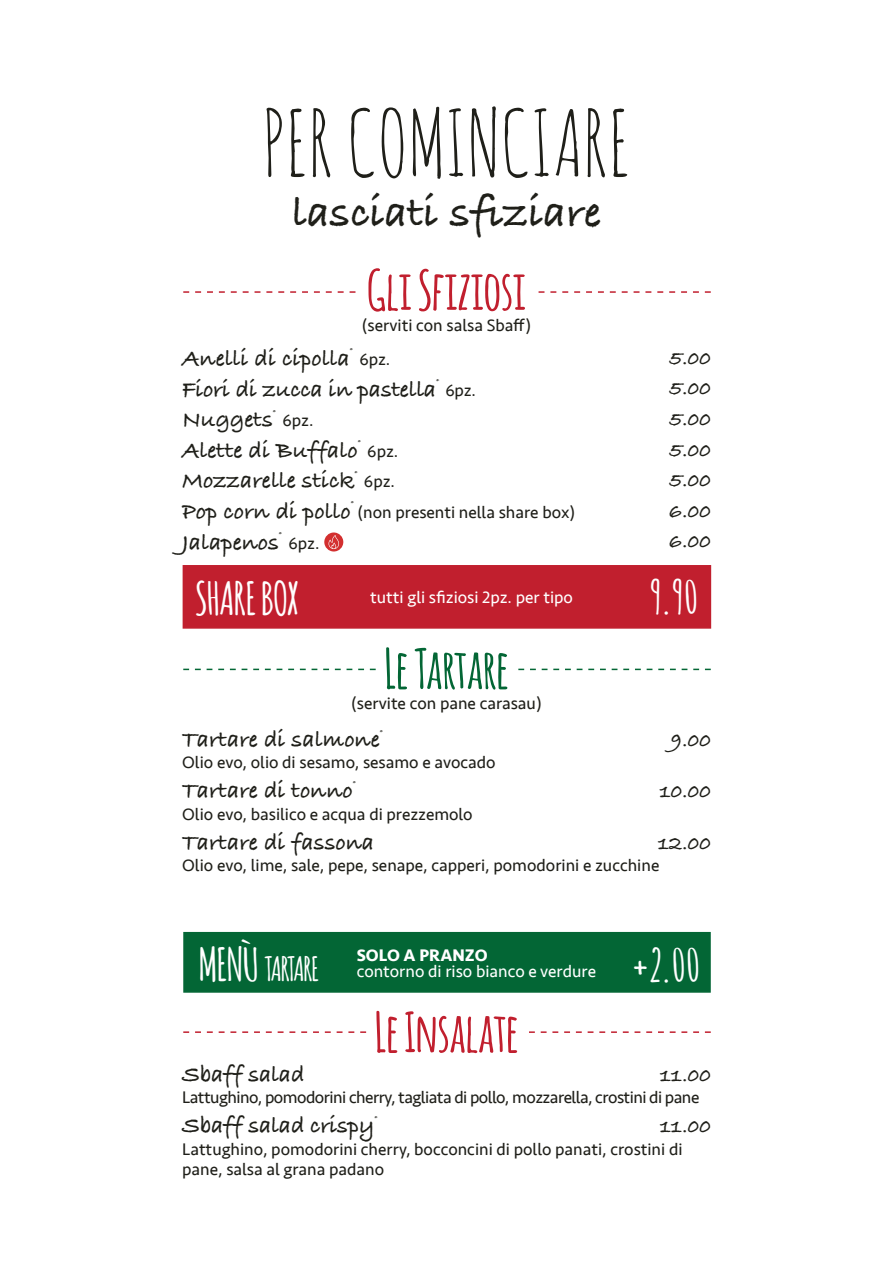
<style>
.page{position:relative;width:893px;height:1263px;background:#fff}
.page>*{position:absolute;margin:0;border:0;box-sizing:border-box;transform-origin:0 0}
.t1{font:90px "Amatic SC";color:#1f1f19}
.t2{font:700 54px "Amatic";color:#c11f2e}
.t3{font:700 54px "Amatic";color:#036635}
.t4{font:700 45px "Amatic";color:#fff}
.t5{font:700 45px "Bradley Hand ITCTT";color:#1f1f19}
.t6{font:700 33px "Amatic";letter-spacing:-.035em;color:#fff}
.t7{font:700 24px "Bradley Hand ITCTT";color:#1f1f19}
.t8{font:700 21px "Bradley Hand ITCTT";color:#1f1f19}
.t9{font:17.25px/20.7px "Seravek";color:#1f1f19}
.t10{font:17.25px "Seravek";letter-spacing:-.03em;color:#1f1f19}
.t11{font:17.25px "Seravek";color:#fff}
.t12{font:700 17.25px "Seravek";color:#fff}
.t13{font:700 6.15px "Bradley Hand ITCTT";color:#1f1f19}
.s1{font-size:45px}
</style>
<div class="page">
<div style="left:183px;top:932px;width:528px;height:61px;background:#036635;border:2px solid #036635"></div>
<div style="left:183px;top:565px;width:528px;height:64px;background:#c11f2e;border:2px solid #c11f2e"></div>
<svg style="left:183px;top:291px;width:172px;height:2px"></svg>
<svg style="left:539px;top:291px;width:172px;height:2px"></svg>
<svg style="left:183px;top:669px;width:193px;height:1px"></svg>
<svg style="left:518px;top:669px;width:193px;height:1px"></svg>
<svg style="left:183px;top:1031px;width:183px;height:2px"></svg>
<svg style="left:529px;top:1031px;width:182px;height:2px"></svg>
<svg style="left:324px;top:532px;width:19px;height:19px"></svg>
<svg style="left:329px;top:535px;width:10px;height:14px"></svg>
<h1 class="t1" style="left:263px;top:85px;width:370px">PER COMINCIARE</h1>
<h3 class="t5" style="left:292px;top:178px;width:310px">lasciati sfiziare</h3>
<h2 class="t2" style="left:367px;top:252px;width:160px">Gli Sfiziosi</h2>
<p class="t9" style="left:362px;top:315px;width:171px">(serviti con salsa Sbaff)</p>
<h3 class="t7" style="left:182px;top:340px;width:169px">Anelli di cipolla</h3>
<p class="t13" style="left:350px;top:346px;width:5px">*</p>
<p class="t9" style="left:359px;top:349px;width:33px">6pz.</p>
<p class="t8" style="left:669px;top:342px;width:43px">5.00</p>
<h3 class="t7" style="left:182px;top:371px;width:256px">Fiori di zucca in pastella</h3>
<p class="t13" style="left:436px;top:377px;width:5px">*</p>
<p class="t9" style="left:445px;top:379px;width:32px">6pz.</p>
<p class="t8" style="left:669px;top:372px;width:43px">5.00</p>
<p class="t13" style="left:273px;top:407px;width:5px">*</p>
<h3 class="t7" style="left:182px;top:401px;width:92px">Nuggets</h3>
<p class="t9" style="left:282px;top:410px;width:33px">6pz.</p>
<p class="t8" style="left:669px;top:403px;width:43px">5.00</p>
<h3 class="t7" style="left:182px;top:432px;width:177px">Alette di Buffalo</h3>
<p class="t13" style="left:358px;top:438px;width:5px">*</p>
<p class="t9" style="left:367px;top:441px;width:33px">6pz.</p>
<p class="t8" style="left:669px;top:434px;width:43px">5.00</p>
<h3 class="t7" style="left:182px;top:462px;width:174px">Mozzarelle stick</h3>
<p class="t13" style="left:354px;top:468px;width:5px">*</p>
<p class="t9" style="left:364px;top:471px;width:33px">6pz.</p>
<p class="t8" style="left:669px;top:464px;width:43px">5.00</p>
<h3 class="t7" style="left:182px;top:493px;width:170px">Pop corn di pollo</h3>
<p class="t13" style="left:351px;top:499px;width:5px">*</p>
<p class="t9" style="left:358px;top:502px;width:219px">(non presenti nella share box)</p>
<p class="t8" style="left:669px;top:495px;width:43px">6.00</p>
<p class="t13" style="left:279px;top:530px;width:5px">*</p>
<h3 class="t7" style="left:182px;top:524px;width:98px">Jalapenos</h3>
<p class="t9" style="left:288px;top:532px;width:33px">6pz.</p>
<p class="t8" style="left:669px;top:525px;width:43px">6.00</p>
<h3 class="t4" style="left:196px;top:566px;width:105px">SHARE BOX</h3>
<h3 class="t4" style="left:649px;top:566px;width:51px">9.90</h3>
<p class="t11" style="left:370px;top:584px;width:204px">tutti gli sfiziosi 2pz. per tipo</p>
<h2 class="t3" style="left:385px;top:630px;width:125px">Le Tartare</h2>
<p class="t9" style="left:351px;top:693px;width:192px">(servite con pane carasau)</p>
<h3 class="t7" style="left:182px;top:721px;width:199px">Tartare di salmone</h3>
<p class="t13" style="left:380px;top:727px;width:5px">*</p>
<p class="t9" style="left:182px;top:752px;width:315px">Olio evo, olio di sesamo, sesamo e avocado</p>
<h3 class="t7" style="left:182px;top:772px;width:172px">Tartare di tonno</h3>
<p class="t13" style="left:353px;top:778px;width:5px">*</p>
<p class="t8" style="left:671px;top:724px;width:41px">9.00</p>
<p class="t8" style="left:660px;top:775px;width:52px">10.00</p>
<p class="t9" style="left:182px;top:803px;width:292px">Olio evo, basilico e acqua di prezzemolo</p>
<h3 class="t7" style="left:182px;top:823px;width:194px">Tartare di fassona</h3>
<p class="t8" style="left:658px;top:827px;width:54px">12.00</p>
<p class="t9" style="left:182px;top:855px;width:479px">Olio evo, lime, sale, pepe, senape, capperi, pomodorini e zucchine</p>
<h3 class="t6" style="left:199px;top:945px;width:122px"><span class="s1">MENÙ</span> TARTARE</h3>
<p class="t12" style="left:357px;top:941px;width:132px">SOLO A PRANZO</p>
<p class="t11" style="left:357px;top:958px;width:241px">contorno di riso bianco e verdure</p>
<h2 class="t2" style="left:375px;top:994px;width:145px">Le Insalate</h2>
<h3 class="t4" style="left:631px;top:933px;width:71px">+2.00</h3>
<h3 class="t7" style="left:182px;top:1056px;width:124px">Sbaff salad</h3>
<p class="t8" style="left:660px;top:1059px;width:52px">11.00</p>
<p class="t10" style="left:182px;top:1084px;width:519px">Lattughino, pomodorini cherry, tagliata di pollo, mozzarella, crostini di pane</p>
<h3 class="t7" style="left:182px;top:1107px;width:194px">Sbaff salad crispy</h3>
<p class="t13" style="left:374px;top:1113px;width:5px">*</p>
<p class="t8" style="left:660px;top:1110px;width:52px">11.00</p>
<p class="t9" style="left:182px;top:1138px;width:502px">Lattughino, pomodorini cherry, bocconcini di pollo panati, crostini di pane, salsa al grana padano</p>
</div>
